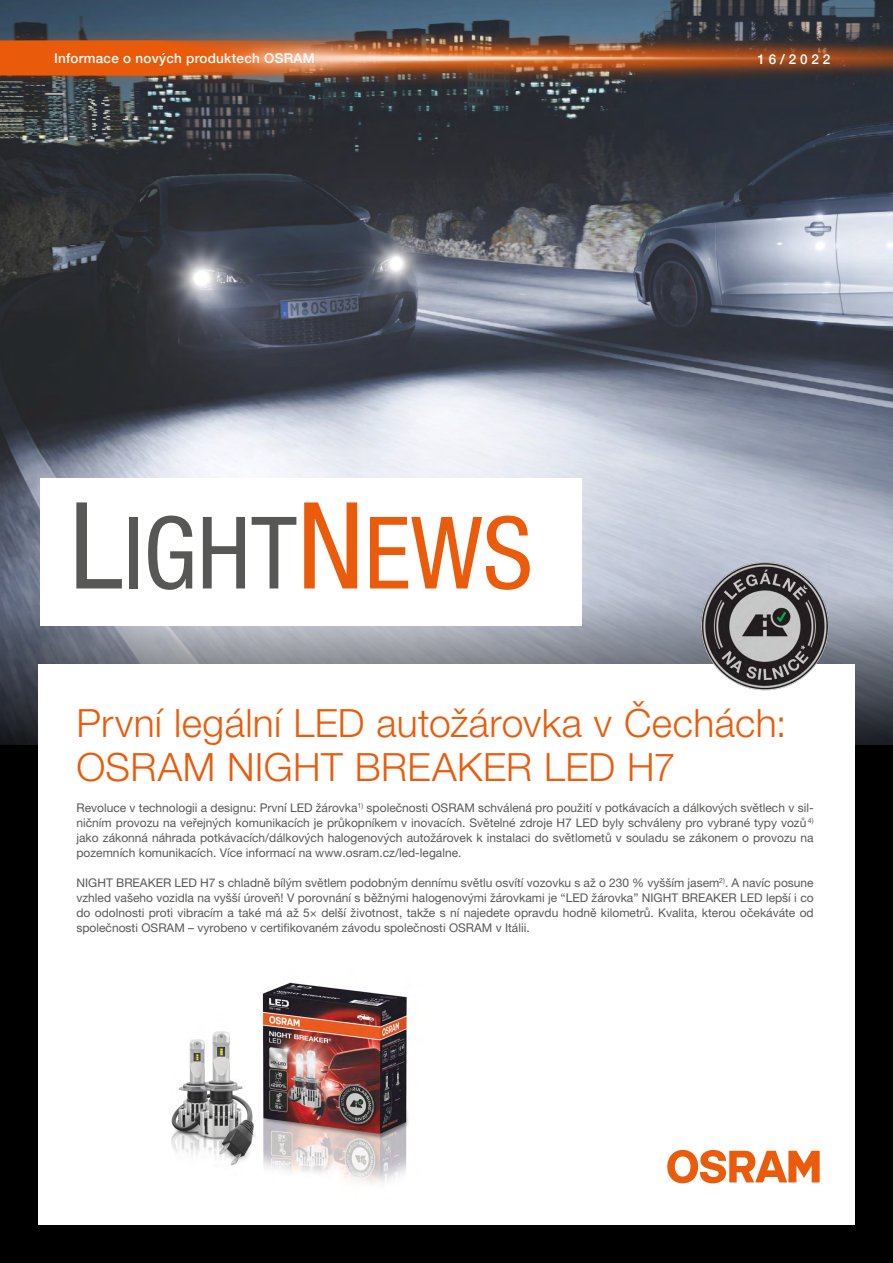
<style>
.page{position:relative;width:893px;height:1263px;background:#fff}
.page>*{position:absolute;margin:0;border:0;box-sizing:border-box;transform-origin:0 0}
.t1{font:condensed 100.05px "Helvetica Neue LT Pro";color:#575756}
.t2{font:300 39px/43.5px "Helvetica Neue LT Pro";letter-spacing:.01em;color:#ea5b0b}
.t3{font:500 13.5px "Helvetica Neue";letter-spacing:.02em;color:#fff}
.t4{font:12px/15px "Helvetica Neue LT Pro";color:#575756;text-align:justify}
.s1{font-size:120.45px}
.s2{font-size:120.45px;color:#ea5b0b}
.s3{color:#ea5b0b}
</style>
<div class="page">
<div style="left:0;top:422px;width:893px;height:841px;background:#000"></div>
<img style="left:0;top:0;width:893px;height:744px">
<div style="left:38px;top:664px;width:817px;height:561px;background:#fff"></div>
<svg style="left:667px;top:1150px;width:152px;height:33px"></svg>
<div style="left:40px;top:478px;width:541px;height:148px;background:#fff"></div>
<img style="left:0;top:28px;width:781px;height:2px">
<img style="left:0;top:30px;width:893px;height:54px">
<div style="left:0;top:41px;width:162px;height:34px;background:#ea5a0b"></div>
<img style="left:162px;top:28px;width:35px;height:56px">
<img style="left:197px;top:28px;width:274px;height:56px">
<img style="left:171px;top:982px;width:237px;height:202px">
<img style="left:699px;top:560px;width:131px;height:131px;border-radius:64px">
<p class="t3" style="left:54px;top:47px;width:262px">Informace o nových produktech OSRAM</p>
<p class="t3" style="left:758px;top:49px;width:74px">16/2022</p>
<h1 class="t1" style="left:69px;top:495px;width:465px"><span class="s1">L</span>IGHT<span class="s2">N</span><span class="s3">EWS</span></h1>
<h2 class="t2" style="left:77px;top:701px;width:712px">První legální LED autožárovka v Čechách:<br>OSRAM NIGHT BREAKER LED H7</h2>
<p class="t4" style="left:77px;top:800px;width:739px">Revoluce v technologii a designu: První LED žárovka<sup>1)</sup> společnosti OSRAM schválená pro použití v potkávacích a dálkových světlech v sil&shy;ničním provozu na veřejných komunikacích je průkopníkem v inovacích. Světelné zdroje H7 LED byly schváleny pro vybrané typy vozů <sup>4) </sup>jako zákonná náhrada potkávacích/dálkových halogenových autožárovek k instalaci do světlometů v souladu se zákonem o provozu na pozemních komunikacích. Více informací na www.osram.cz/led-legalne.</p>
<p class="t4" style="left:77px;top:875px;width:739px">NIGHT BREAKER LED H7 s chladně bílým světlem podobným dennímu světlu osvítí vozovku s až o 230 % vyšším jasem<sup>2)</sup>. A navíc posune vzhled vašeho vozidla na vyšší úroveň! V porovnání s běžnými halogenovými žárovkami je “LED žárovka” NIGHT BREAKER LED lepší i co do odolnosti proti vibracím a také má až 5× delší životnost, takže s ní najedete opravdu hodně kilometrů. Kvalita, kterou očekáváte od společnosti OSRAM – vyrobeno v certifikovaném závodu společnosti OSRAM v Itálii.</p>
</div>
